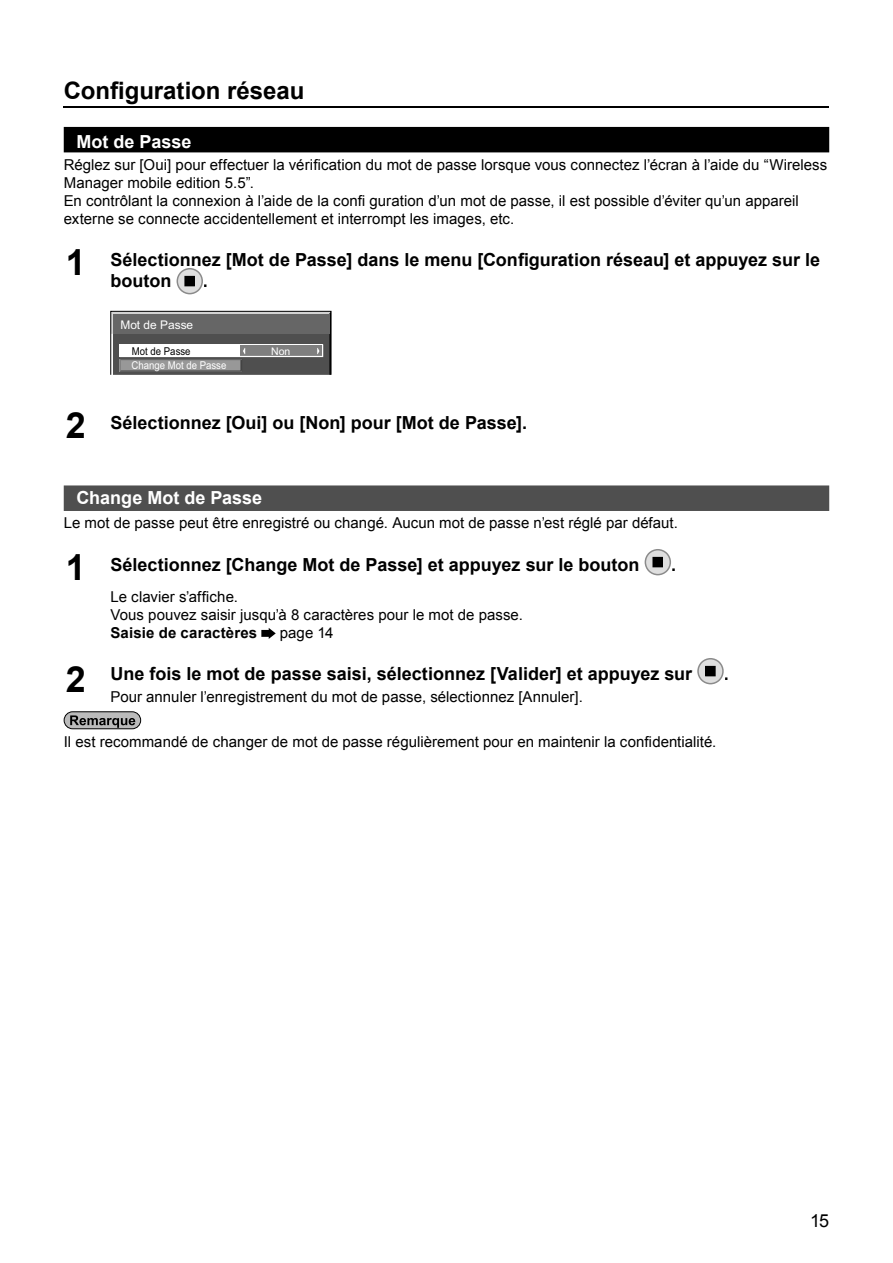
<style>
.page{position:relative;width:893px;height:1263px;background:#fff}
.page>*{position:absolute;margin:0;border:0;box-sizing:border-box;transform-origin:0 0}
.t1{font:700 36px "Arial";color:#000}
.t2{font:700 24px "Arial";color:#000}
.t3{font:700 18px/21px "Arial";color:#000}
.t4{font:700 18px "Arial";color:#fff}
.t5{font:18px "Arial";color:#000}
.t6{font:15px/18px "Arial";color:#000}
.t7{font:700 15px "Arial";letter-spacing:.01em;color:#000}
.t8{font:11.85px "Arial";color:#fff}
.t9{font:10.8px "Arial";color:#fff;scale:.89 1}
.t10{font:10.8px "Arial";color:#000;scale:.89 1}
.t11{font:10.5px "Arial";color:#fff}
.s1{font-size:36px}
</style>
<div class="page">
<hr style="left:64px;top:106px;width:765px;height:2px;background:#000">
<div style="left:64px;top:127px;width:765px;height:25px;background:#000"></div>
<div style="left:64px;top:485px;width:765px;height:26px;background:#4f4f4f"></div>
<svg style="left:176px;top:268px;width:27px;height:27px"></svg>
<div style="left:185px;top:276px;width:9px;height:10px;background:#000"></div>
<svg style="left:111px;top:311px;width:220px;height:64px;background:#7a7a7a"></svg>
<svg style="left:644px;top:549px;width:27px;height:27px"></svg>
<div style="left:653px;top:557px;width:9px;height:10px;background:#000"></div>
<svg style="left:261px;top:628px;width:15px;height:11px"></svg>
<svg style="left:697px;top:658px;width:27px;height:26px"></svg>
<div style="left:706px;top:666px;width:9px;height:10px;background:#000"></div>
<div style="left:64px;top:712px;width:77px;height:17px;background:#bbb;border-radius:9px"></div>
<div style="left:64px;top:711px;width:77px;height:18px;border:1px solid #000;border-radius:9px"></div>
<svg style="left:70px;top:715px;width:65px;height:13px"></svg>
<h2 class="t2" style="left:64px;top:77px;width:242px">Configuration réseau</h2>
<p class="t4" style="left:76px;top:131px;width:116px">Mot de Passe</p>
<p class="t6" style="left:64px;top:155px;width:765px">Réglez sur [Oui] pour effectuer la vérification du mot de passe lorsque vous connectez l’écran à l’aide du “Wireless Manager mobile edition 5.5”.<br>En contrôlant la connexion à l’aide de la confi guration d’un mot de passe, il est possible d’éviter qu’un appareil externe se connecte accidentellement et interrompt les images, etc.</p>
<p class="t3" style="left:111px;top:250px;width:711px;text-indent:-45px"><span class="s1">1</span> Sélectionnez [Mot de Passe] dans le menu [Configuration réseau] et appuyez sur le bouton</p>
<p class="t3" style="left:203px;top:271px;width:7px">.</p>
<p class="t8" style="left:120px;top:320px;width:74px">Mot de Passe</p>
<p class="t10" style="left:132px;top:347px;width:67px">Mot de Passe</p>
<p class="t11" style="left:271px;top:347px;width:21px">Non</p>
<p class="t9" style="left:131px;top:361px;width:108px">Change Mot de Passe</p>
<p class="t3" style="left:66px;top:412px;width:463px"><span class="s1">2</span> Sélectionnez [Oui] ou [Non] pour [Mot de Passe].</p>
<p class="t4" style="left:76px;top:487px;width:187px">Change Mot de Passe</p>
<p class="t6" style="left:64px;top:514px;width:616px">Le mot de passe peut être enregistré ou changé. Aucun mot de passe n’est réglé par défaut.</p>
<p class="t3" style="left:66px;top:554px;width:575px"><span class="s1">1</span> Sélectionnez [Change Mot de Passe] et appuyez sur le bouton</p>
<p class="t3" style="left:671px;top:554px;width:7px">.</p>
<p class="t6" style="left:111px;top:587px;width:414px">Le clavier s’affiche.<br>Vous pouvez saisir jusqu’à 8 caractères pour le mot de passe.</p>
<p class="t7" style="left:111px;top:624px;width:148px">Saisie de caractères</p>
<p class="t6" style="left:280px;top:623px;width:55px">page 14</p>
<p class="t3" style="left:111px;top:663px;width:583px">Une fois le mot de passe saisi, sélectionnez [Valider] et appuyez sur</p>
<h1 class="t1" style="left:66px;top:659px;width:22px">2</h1>
<p class="t3" style="left:724px;top:663px;width:7px">.</p>
<p class="t6" style="left:111px;top:688px;width:474px">Pour annuler l’enregistrement du mot de passe, sélectionnez [Annuler].</p>
<p class="t6" style="left:64px;top:733px;width:654px">Il est recommandé de changer de mot de passe régulièrement pour en maintenir la confidentialité.</p>
<p class="t5" style="left:810px;top:1211px;width:21px">15</p>
</div>
